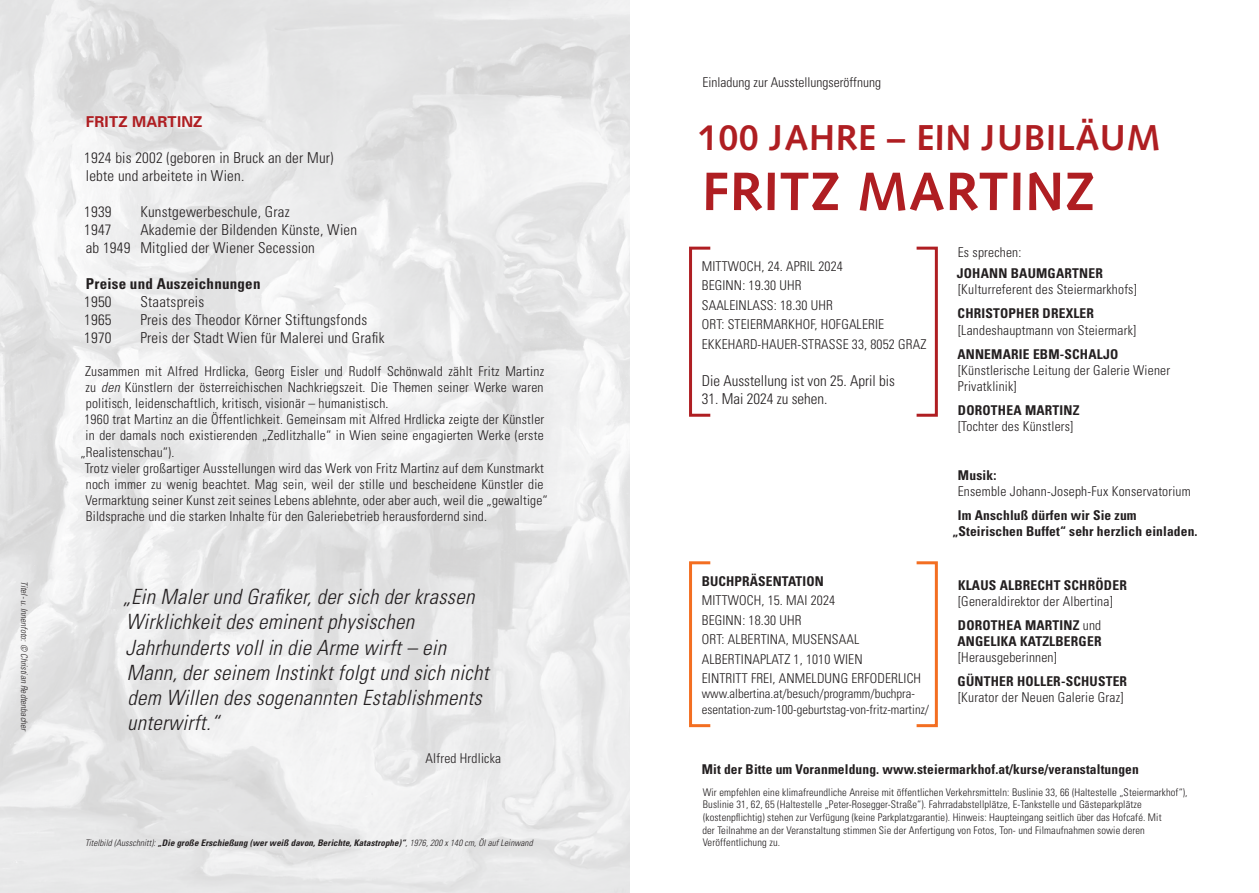
<style>
.page{position:relative;width:1259px;height:893px;background:#fff}
.page>*{position:absolute;margin:0;border:0;box-sizing:border-box;transform-origin:0 0}
.t1{font:700 54px "Syntax";letter-spacing:.015em;color:#af1e22}
.t2{font:700 36px "Syntax";letter-spacing:.015em;color:#af1e22}
.t3{font:italic 300 condensed 21px/25.2px "Univers";letter-spacing:.015em;color:#231f20}
.t4{font:300 condensed 15px "Univers";letter-spacing:.015em;color:#231f20}
.t5{font:700 condensed 15px "Univers";letter-spacing:.015em;color:#231f20}
.t6{font:700 15px "Univers";letter-spacing:.015em;color:#af1e22}
.t7{font:300 condensed 13.5px/16.2px "Univers";letter-spacing:.015em;color:#231f20}
.t8{font:700 condensed 13.5px "Univers";letter-spacing:.015em;color:#231f20}
.t9{font:300 condensed 12.75px/15.3px "Univers";color:#231f20}
.t10{font:300 condensed 10.5px/12.6px "Univers";letter-spacing:.01em;color:#231f20}
.t11{font:italic 700 condensed 9px "Univers";letter-spacing:.01em;color:#231f20}
.t12{font:italic 300 condensed 9px "Univers";color:#231f20}
.s1{font-style:italic}
.s2{font-weight:300}
</style>
<div class="page">
<div style="left:689px;top:247px;width:23px;height:170px;border:3px solid #af1e22"></div>
<div style="left:915px;top:247px;width:23px;height:170px;border:3px solid #af1e22"></div>
<div style="left:689px;top:561px;width:23px;height:166px;border:3px solid #f36e21"></div>
<div style="left:915px;top:561px;width:23px;height:166px;border:3px solid #f36e21"></div>
<p class="t12" style="left:30px;top:581px;width:152px;rotate:90deg">Titel- u. Innenfoto: © Christian Redtenbacher</p>
<p class="t6" style="left:86px;top:112px;width:118px">FRITZ MARTINZ</p>
<p class="t4" style="left:84px;top:149px;width:251px">1924 bis 2002 (geboren in Bruck an der Mur)</p>
<p class="t4" style="left:86px;top:167px;width:160px">lebte und arbeitete in Wien.</p>
<p class="t4" style="left:84px;top:203px;width:29px">1939</p>
<p class="t4" style="left:140px;top:203px;width:151px">Kunstgewerbeschule, Graz</p>
<p class="t4" style="left:84px;top:221px;width:29px">1947</p>
<p class="t4" style="left:140px;top:221px;width:218px">Akademie der Bildenden Künste, Wien</p>
<p class="t4" style="left:86px;top:239px;width:231px">ab 1949 Mitglied der Wiener Secession</p>
<p class="t5" style="left:86px;top:275px;width:176px">Preise und Auszeichnungen</p>
<p class="t4" style="left:84px;top:293px;width:29px">1950</p>
<p class="t4" style="left:140px;top:293px;width:65px">Staatspreis</p>
<p class="t4" style="left:84px;top:311px;width:29px">1965</p>
<p class="t4" style="left:140px;top:311px;width:228px">Preis des Theodor Körner Stiftungsfonds</p>
<p class="t4" style="left:84px;top:329px;width:29px">1970</p>
<p class="t4" style="left:140px;top:329px;width:246px">Preis der Stadt Wien für Malerei und Grafik</p>
<p class="t7" style="left:85px;top:362px;width:460px;text-align:justify">Zusammen mit Alfred Hrdlicka, Georg Eisler und Rudolf Schönwald zählt Fritz Martinz zu <span class="s1">den</span> Künstlern der österreichischen Nachkriegszeit. Die Themen seiner Werke waren politisch, leidenschaftlich, kritisch, visionär – humanistisch.</p>
<p class="t7" style="left:84px;top:411px;width:461px">1960 trat Martinz an die Öffentlichkeit. Gemeinsam mit Alfred Hrdlicka zeigte der Künstler</p>
<p class="t7" style="left:86px;top:427px;width:459px">in der damals noch existierenden „Zedlitzhalle“ in Wien seine engagierten Werke (erste</p>
<p class="t7" style="left:80px;top:443px;width:96px">„Realistenschau“).</p>
<p class="t7" style="left:85px;top:460px;width:464px">Trotz vieler großartiger Ausstellungen wird das Werk von Fritz Martinz auf dem Kunstmarkt noch immer zu wenig beachtet. Mag sein, weil der stille und bescheidene Künstler die Vermarktung seiner Kunst zeit seines Lebens ablehnte, oder aber auch, weil die „gewaltige“ Bildsprache und die starken Inhalte für den Galeriebetrieb herausfordernd sind.</p>
<p class="t3" style="left:123px;top:584px;width:367px">„Ein Maler und Grafiker, der sich der krassen Wirklichkeit des eminent physischen Jahrhunderts voll in die Arme wirft – ein Mann, der seinem Instinkt folgt und sich nicht dem Willen des sogenannten Establishments unterwirft.“</p>
<p class="t7" style="left:425px;top:749px;width:77px">Alfred Hrdlicka</p>
<p class="t11" style="left:85px;top:837px;width:449px"><span class="s2">Titelbild (Ausschnitt):</span> „Die große Erschießung (wer weiß davon, Berichte, Katastrophe)“<span class="s2">, 1976, 200 x 140 cm, Öl auf Leinwand</span></p>
<p class="t7" style="left:702px;top:74px;width:180px">Einladung zur Ausstellungseröffnung</p>
<p class="t2" style="left:698px;top:117px;width:464px">100 JAHRE – EIN JUBILÄUM</p>
<p class="t1" style="left:702px;top:160px;width:394px">FRITZ MARTINZ</p>
<p class="t7" style="left:702px;top:258px;width:143px">MITTWOCH, 24. APRIL 2024</p>
<p class="t7" style="left:702px;top:277px;width:101px">BEGINN: 19.30 UHR</p>
<p class="t7" style="left:702px;top:297px;width:133px">SAALEINLASS: 18.30 UHR</p>
<p class="t7" style="left:702px;top:316px;width:184px">ORT: STEIERMARKHOF, HOFGALERIE</p>
<p class="t7" style="left:702px;top:336px;width:226px">EKKEHARD-HAUER-STRASSE 33, 8052 GRAZ</p>
<p class="t4" style="left:702px;top:372px;width:195px">Die Ausstellung ist von 25. April bis</p>
<p class="t4" style="left:702px;top:390px;width:127px">31. Mai 2024 zu sehen.</p>
<p class="t8" style="left:702px;top:573px;width:123px">BUCHPRÄSENTATION</p>
<p class="t7" style="left:702px;top:592px;width:135px">MITTWOCH, 15. MAI 2024</p>
<p class="t7" style="left:702px;top:612px;width:101px">BEGINN: 18.30 UHR</p>
<p class="t7" style="left:702px;top:631px;width:159px">ORT: ALBERTINA, MUSENSAAL</p>
<p class="t7" style="left:702px;top:651px;width:162px">ALBERTINAPLATZ 1, 1010 WIEN</p>
<p class="t7" style="left:702px;top:670px;width:221px">EINTRITT FREI, ANMELDUNG ERFODERLICH</p>
<p class="t9" style="left:702px;top:686px;width:229px">www.albertina.at/besuch/programm/buchpra&shy;esentation-zum-100-geburtstag-von-fritz-martinz/</p>
<p class="t7" style="left:957px;top:244px;width:65px">Es sprechen:</p>
<p class="t8" style="left:957px;top:265px;width:147px">JOHANN BAUMGARTNER</p>
<p class="t7" style="left:958px;top:281px;width:180px">[Kulturreferent des Steiermarkhofs]</p>
<p class="t8" style="left:957px;top:305px;width:138px">CHRISTOPHER DREXLER</p>
<p class="t7" style="left:958px;top:321px;width:179px">[Landeshauptmann von Steiermark]</p>
<p class="t8" style="left:957px;top:345px;width:162px">ANNEMARIE EBM-SCHALJO</p>
<p class="t7" style="left:958px;top:362px;width:214px">[Künstlerische Leitung der Galerie Wiener<br>Privatklinik]</p>
<p class="t8" style="left:958px;top:402px;width:123px">DOROTHEA MARTINZ</p>
<p class="t7" style="left:958px;top:418px;width:117px">[Tochter des Künstlers]</p>
<p class="t8" style="left:958px;top:467px;width:40px">Musik:</p>
<p class="t7" style="left:957px;top:483px;width:234px">Ensemble Johann-Joseph-Fux Konservatorium</p>
<p class="t8" style="left:958px;top:507px;width:180px">Im Anschluß dürfen wir Sie zum</p>
<p class="t8" style="left:952px;top:523px;width:247px">„Steirischen Buffet“ sehr herzlich einladen.</p>
<p class="t8" style="left:958px;top:576px;width:170px">KLAUS ALBRECHT SCHRÖDER</p>
<p class="t7" style="left:958px;top:593px;width:156px">[Generaldirektor der Albertina]</p>
<p class="t8" style="left:958px;top:617px;width:145px">DOROTHEA MARTINZ <span class="s2">und</span></p>
<p class="t8" style="left:957px;top:633px;width:146px">ANGELIKA KATZLBERGER</p>
<p class="t7" style="left:958px;top:649px;width:100px">[Herausgeberinnen]</p>
<p class="t8" style="left:957px;top:673px;width:171px">GÜNTHER HOLLER-SCHUSTER</p>
<p class="t7" style="left:958px;top:689px;width:167px">[Kurator der Neuen Galerie Graz]</p>
<p class="t8" style="left:702px;top:761px;width:438px">Mit der Bitte um Voranmeldung. www.steiermarkhof.at/kurse/veranstaltungen</p>
<p class="t10" style="left:702px;top:786px;width:487px">Wir empfehlen eine klimafreundliche Anreise mit öffentlichen Verkehrsmitteln: Buslinie 33, 66 (Haltestelle „Steiermarkhof“), Buslinie 31, 62, 65 (Haltestelle „Peter-Rosegger-Straße“). Fahrradabstellplätze, E-Tankstelle und Gästeparkplätze (kostenpflichtig) stehen zur Verfügung (keine Parkplatzgarantie). Hinweis: Haupteingang seitlich über das Hofcafé. Mit<br>der Teilnahme an der Veranstaltung stimmen Sie der Anfertigung von Fotos, Ton- und Filmaufnahmen sowie deren Veröffentlichung zu.</p>
</div>
